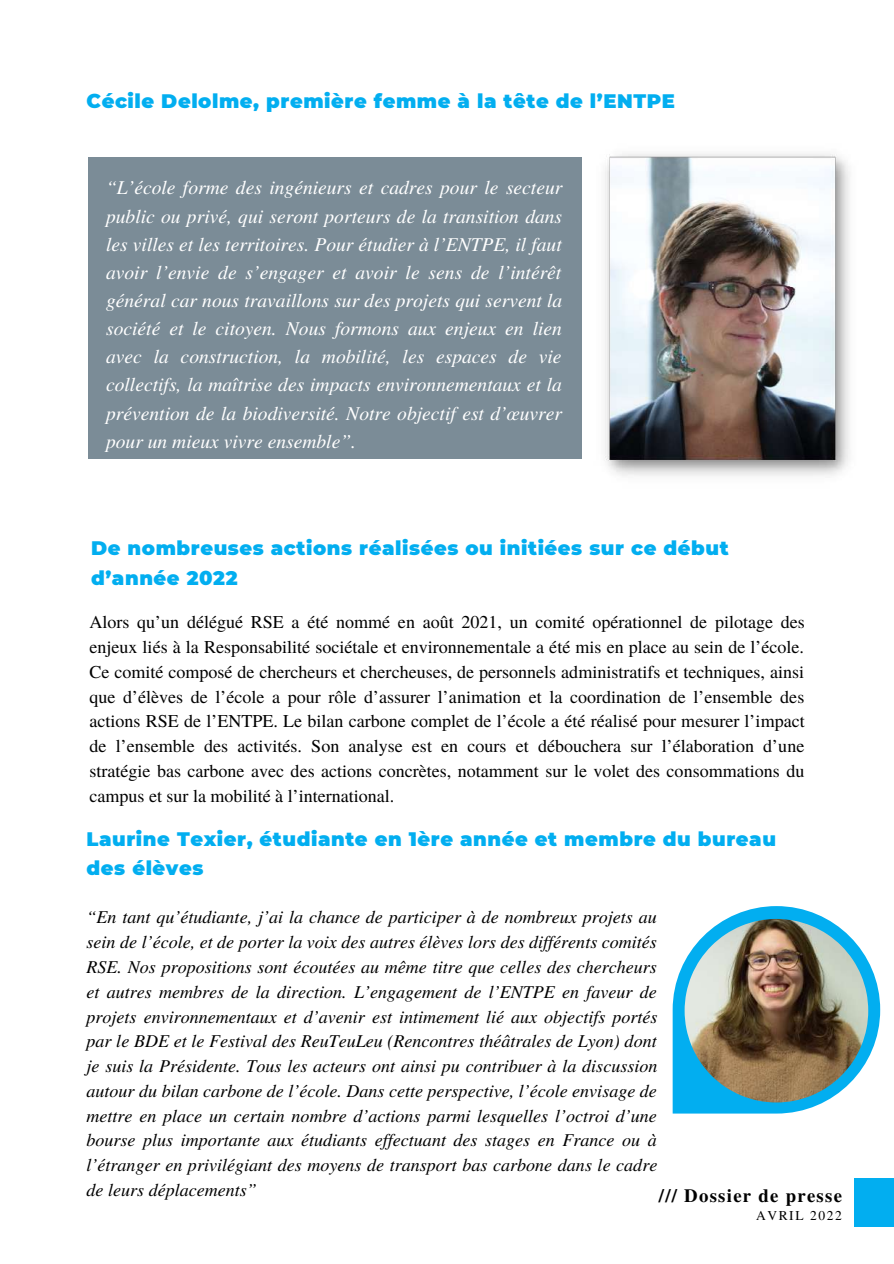
<style>
.page{position:relative;width:894px;height:1264px;background:#fff}
.page>*{position:absolute;margin:0;border:0;box-sizing:border-box;transform-origin:0 0}
.t1{font:italic 19.5px/28.2px "Te X Gyre Termes";color:#fff;text-align:justify}
.t2{font:900 19.5px/29.2px "Montserrat";letter-spacing:.03em;color:#02aef0}
.t3{font:700 18.75px "Te X Gyre Termes";letter-spacing:.07em;color:#000}
.t4{font:italic 18px/24.8px "Te X Gyre Termes";color:#000;text-align:justify}
.t5{font:18px/24.8px "Te X Gyre Termes";color:#000;text-align:justify}
.t6{font:13.5px "Te X Gyre Termes";letter-spacing:.12em;color:#000}
</style>
<div class="page">
<div style="left:854px;top:1178px;width:39px;height:48px;background:#02aef0"></div>
<img style="left:581px;top:154px;width:269px;height:322px">
<div style="left:88px;top:157px;width:493px;height:302px;background:#7b8c97"></div>
<svg style="left:672px;top:906px;width:207px;height:207px"></svg>
<img style="left:684px;top:918px;width:183px;height:184px">
<p class="t2" style="left:87px;top:86px;width:589px">Cécile Delolme, première femme à la tête de l’ENTPE</p>
<p class="t1" style="left:106px;top:172px;width:457px">“L’école forme des ingénieurs et cadres pour le secteur public ou privé, qui seront porteurs de la transition dans les villes et les territoires. Pour étudier à l’ENTPE, il faut avoir l’envie de s’engager et avoir le sens de l’intérêt général car nous travaillons sur des projets qui servent la société et le citoyen. Nous formons aux enjeux en lien avec la construction, la mobilité, les espaces de vie collectifs, la maîtrise des impacts environnementaux et la prévention de la biodiversité. Notre objectif est d’œuvrer pour un mieux vivre ensemble”.</p>
<p class="t2" style="left:91px;top:534px;width:639px">De nombreuses actions réalisées ou initiées sur ce début d’année 2022</p>
<p class="t5" style="left:89px;top:609px;width:716px">Alors qu’un délégué RSE a été nommé en août 2021, un comité opérationnel de pilotage des enjeux liés à la Responsabilité sociétale et environnementale a été mis en place au sein de l’école.<br>Ce comité composé de chercheurs et chercheuses, de personnels administratifs et techniques, ainsi que d’élèves de l’école a pour rôle d’assurer l’animation et la coordination de l’ensemble des actions RSE de l’ENTPE. Le bilan carbone complet de l’école a été réalisé pour mesurer l’impact de l’ensemble des activités. Son analyse est en cours et débouchera sur l’élaboration d’une stratégie bas carbone avec des actions concrètes, notamment sur le volet des consommations du campus et sur la mobilité à l’international.</p>
<p class="t2" style="left:87px;top:824px;width:690px">Laurine Texier, étudiante en 1ère année et membre du bureau des élèves</p>
<p class="t4" style="left:87px;top:903px;width:572px">“En tant qu’étudiante, j’ai la chance de participer à de nombreux projets au sein de l’école, et de porter la voix des autres élèves lors des dif érents comités RSE. Nos propositions sont écoutées au même titre que celles des chercheurs et autres membres de la direction. L’engagement de l’ENTPE en faveur de projets environnementaux et d’avenir est intimement lié aux objectifs portés par le BDE et le Festival des ReuTeuLeu (Rencontres théâtrales de Lyon) dont je suis la Présidente. Tous les acteurs ont ainsi pu contribuer à la discussion autour du bilan carbone de l’école. Dans cette perspective, l’école envisage de mettre en place un certain nombre d’actions parmi lesquelles l’octroi d’une bourse plus importante aux étudiants ef ectuant des stages en France ou à l’étranger en privilégiant des moyens de transport bas carbone dans le cadre de leurs déplacements”</p>
<p class="t3" style="left:658px;top:1180px;width:185px">/// Dossier de presse</p>
<p class="t6" style="left:755px;top:1205px;width:87px">AVRIL 2022</p>
</div>
